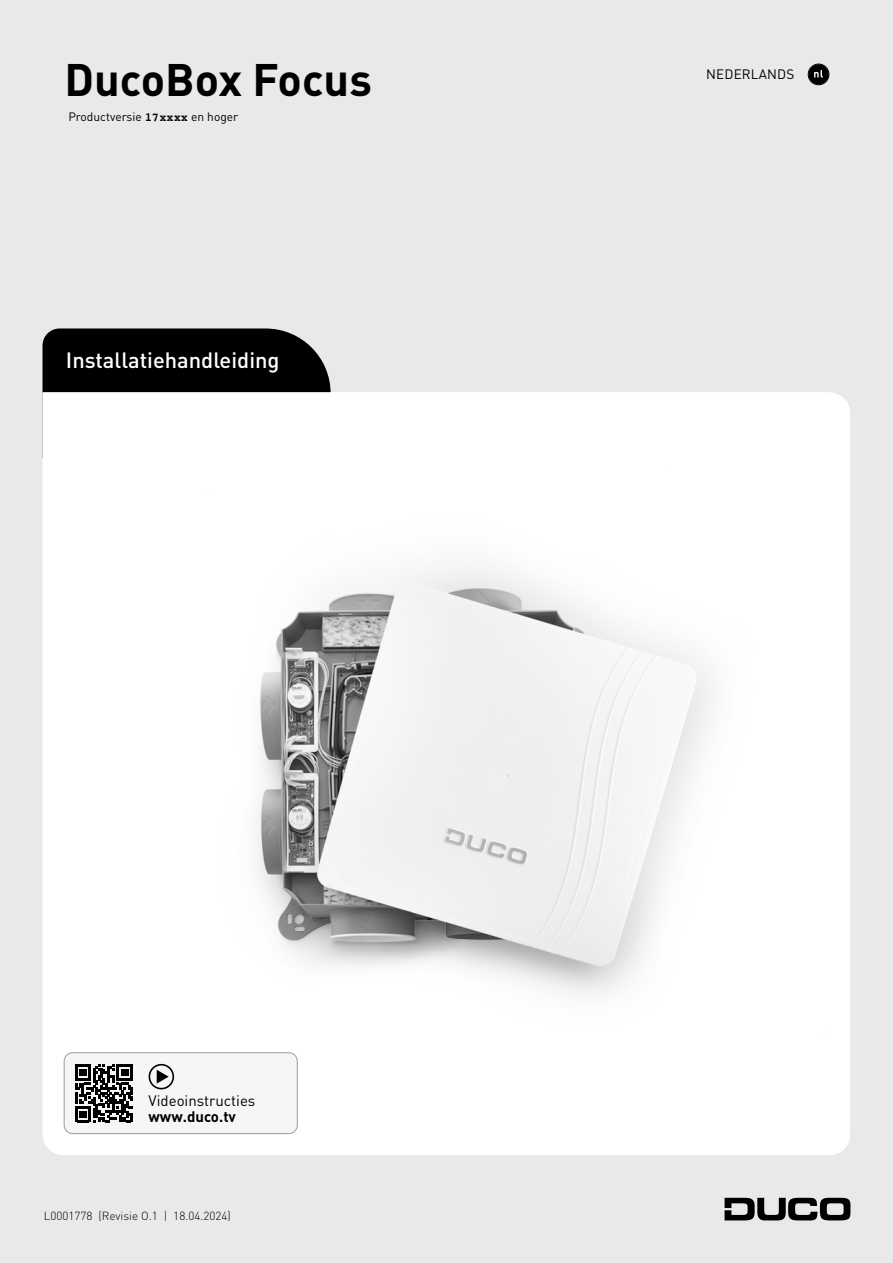
<style>
.page{position:relative;width:893px;height:1263px;background:#e9e9e9}
.page>*{position:absolute;margin:0;border:0;box-sizing:border-box;transform-origin:0 0}
.t1{font:700 45px "DINOT";color:#000}
.t2{font:500 21.9px "DINOT";color:#fff}
.t3{font:15px "DINOT";color:#000}
.t4{font:700 15px "DINOT";color:#000}
.t5{font:13.5px "DINOT";letter-spacing:.01em;color:#000}
.t6{font:12px "DINOT";color:#000}
.t7{font:300 11.7px "DINOT";color:#000}
.s1{font-family:"Courier";font-weight:700}
</style>
<div class="page">
<div style="left:43px;top:328px;width:288px;height:64px;background:#000"></div>
<div style="left:43px;top:392px;width:807px;height:763px;background:#fff"></div>
<img style="left:66px;top:468px;width:761px;height:571px">
<div style="left:808px;top:64px;width:21px;height:20px;background:#000;border-radius:50%"></div>
<svg style="left:814px;top:70px;width:9px;height:7px"></svg>
<div style="left:808px;top:64px;width:21px;height:21px;border:1px solid #000;border-radius:50%"></div>
<svg style="left:725px;top:1198px;width:126px;height:23px"></svg>
<div style="left:64px;top:1053px;width:233px;height:80px;background:#f6f6f6;border-radius:9px"></div>
<div style="left:64px;top:1052px;width:234px;height:82px;border:1px solid #9c9c9d;border-radius:9px"></div>
<svg style="left:149px;top:1064px;width:25px;height:25px"></svg>
<svg style="left:75px;top:1064px;width:58px;height:58px"></svg>
<h1 class="t1" style="left:65px;top:49px;width:309px">DucoBox Focus</h1>
<p class="t6" style="left:68px;top:108px;width:171px">Productversie <span class="s1">17xxxx</span> en hoger</p>
<h2 class="t2" style="left:66px;top:345px;width:215px">Installatiehandleiding</h2>
<p class="t3" style="left:149px;top:1090px;width:108px">Videoinstructies</p>
<p class="t4" style="left:149px;top:1107px;width:89px">www.duco.tv</p>
<p class="t7" style="left:44px;top:1208px;width:189px">L0001778 (Revisie O.1 | 18.04.2024)</p>
<p class="t5" style="left:706px;top:65px;width:90px">NEDERLANDS</p>
</div>
